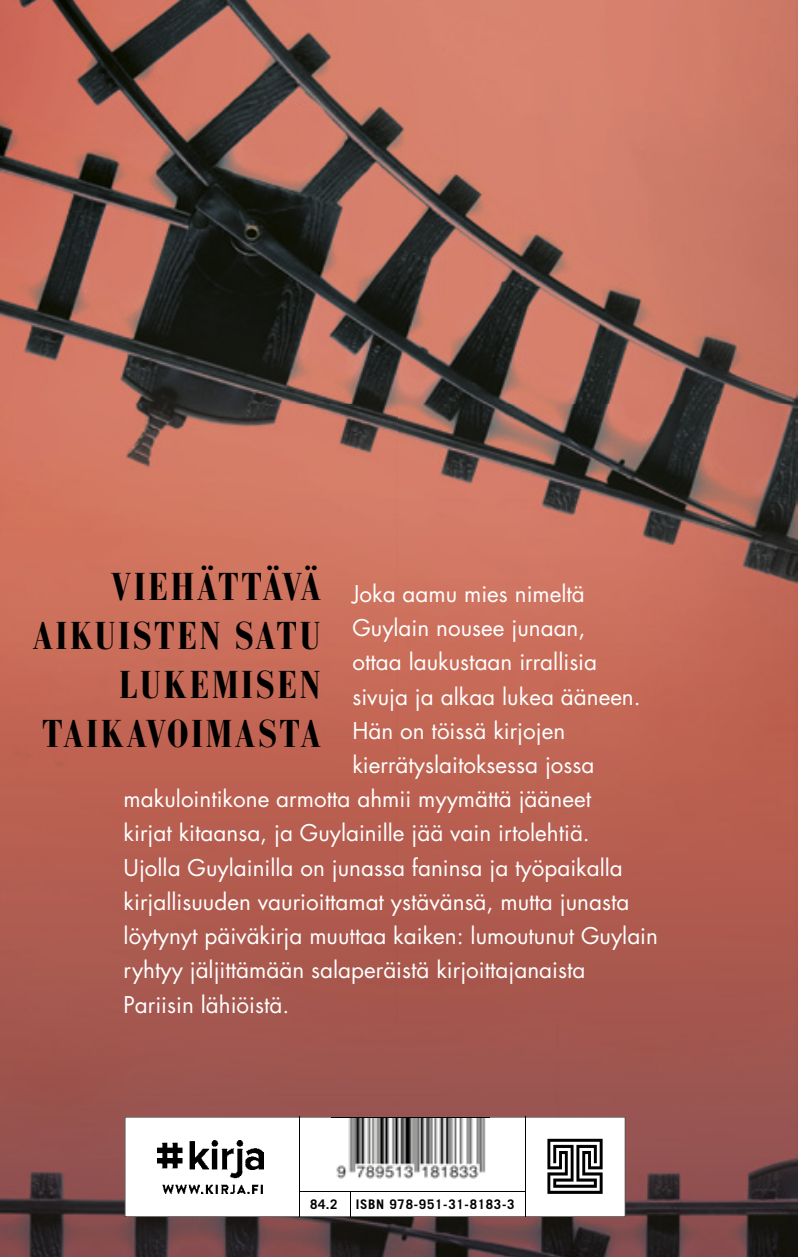
<style>
.page{position:relative;width:798px;height:1257px;background:#fff}
.page>*{position:absolute;margin:0;border:0;box-sizing:border-box;transform-origin:0 0}
.t1{font:700 condensed 38.48px/49.3px "Bauer Bodoni Std";letter-spacing:.065em;color:#000;text-align:right}
.t2{font:22.5px "Futura Std";color:#fff}
.t3{font:700 13.28px "Trade Gothic LT Std";letter-spacing:.055em;color:#000}
</style>
<div class="page">
<img style="left:0;top:0;width:797px;height:1256px">
<svg style="left:125px;top:1116px;width:500px;height:100px"></svg>
<img style="left:331px;top:1117px;width:158px;height:64px">
<hr style="left:299px;top:1116px;width:1px;height:100px;background:#000">
<svg style="left:350px;top:1192px;width:1px;height:24px"></svg>
<hr style="left:524px;top:1116px;width:1px;height:100px;background:#000">
<hr style="left:299px;top:1191px;width:225px;height:1px;background:#000">
<img style="left:157px;top:1140px;width:106px;height:53px">
<svg style="left:547px;top:1138px;width:55px;height:55px"></svg>
<h1 class="t1" style="left:34px;top:562px;width:288px">VIEHÄTTÄVÄ<br>AIKUISTEN SATU<br>LUKEMISEN<br>TAIKAVOIMASTA</h1>
<p class="t2" style="left:352px;top:579px;width:234px">Joka aamu mies nimeltä</p>
<p class="t2" style="left:352px;top:613px;width:234px">Guylain nousee junaan,</p>
<p class="t2" style="left:352px;top:647px;width:246px">ottaa laukustaan irrallisia</p>
<p class="t2" style="left:352px;top:682px;width:290px">sivuja ja alkaa lukea ääneen.</p>
<p class="t2" style="left:352px;top:716px;width:214px">Hän on töissä kirjojen</p>
<p class="t2" style="left:352px;top:750px;width:243px">kierrätyslaitoksessa jossa</p>
<p class="t2" style="left:124px;top:784px;width:469px">makulointikone armotta ahmii myymättä jääneet</p>
<p class="t2" style="left:124px;top:818px;width:467px">kirjat kitaansa, ja Guylainille jää vain irtolehtiä.</p>
<p class="t2" style="left:124px;top:853px;width:500px">Ujolla Guylainilla on junassa faninsa ja työpaikalla</p>
<p class="t2" style="left:124px;top:887px;width:507px">kirjallisuuden vaurioittamat ystävänsä, mutta junasta</p>
<p class="t2" style="left:124px;top:921px;width:535px">löytynyt päiväkirja muuttaa kaiken: lumoutunut Guylain</p>
<p class="t2" style="left:124px;top:955px;width:463px">ryhtyy jäljittämään salaperäistä kirjoittajanaista</p>
<p class="t2" style="left:124px;top:989px;width:167px">Pariisin lähiöistä.</p>
<p class="t3" style="left:310px;top:1196px;width:29px">84.2</p>
<p class="t3" style="left:355px;top:1196px;width:160px">ISBN 978-951-31-8183-3</p>
</div>
